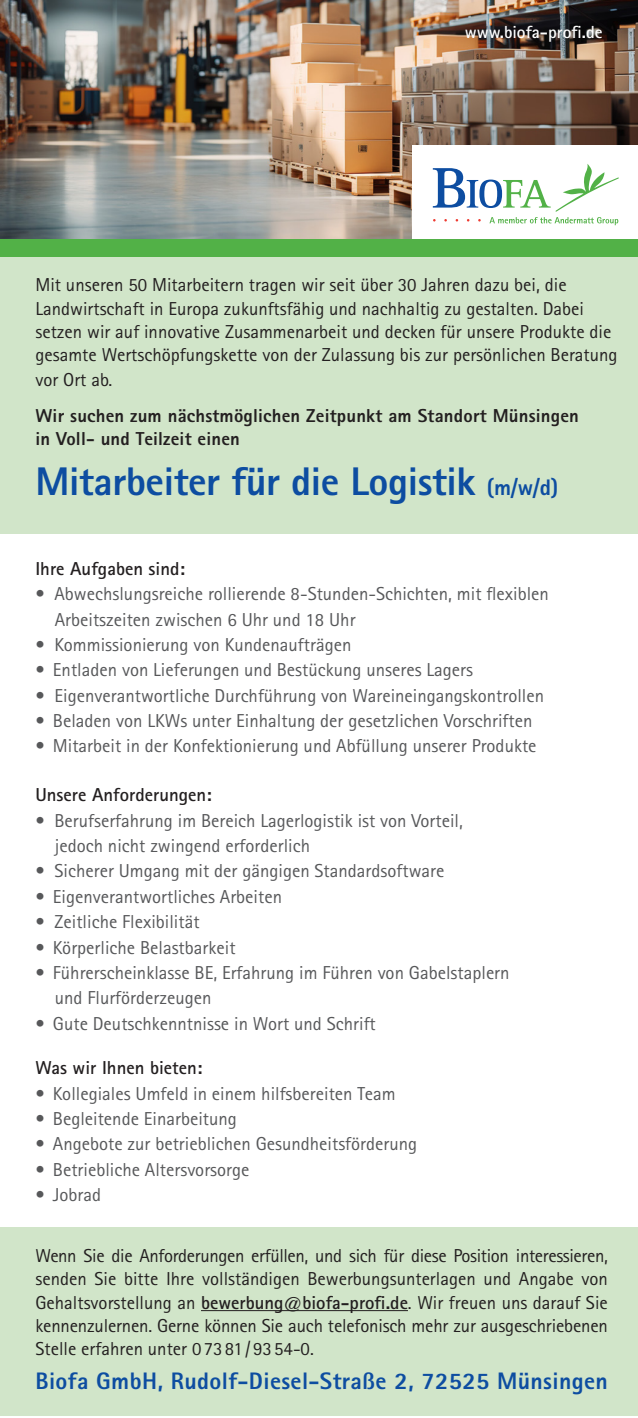
<style>
.page{position:relative;width:638px;height:1418px;background:#fff}
.page>*{position:absolute;margin:0;border:0;box-sizing:border-box;transform-origin:0 0}
.t1{font:800 40px "Rotis Sans Serif Std";letter-spacing:-.01em;color:#0d4da1}
.t2{font:800 23.75px "Rotis Sans Serif Std";letter-spacing:.015em;color:#0d4da1}
.t3{font:18.75px/25.2px "Rotis Sans Serif Std";color:#57585a}
.t4{font:18.75px/23.8px "Rotis Sans Serif Std";color:#231f20}
.t5{font:800 18.75px/23.2px "Rotis Sans Serif Std";letter-spacing:.01em;color:#231f20}
.t6{font:700 18.75px "Rotis Sans Serif Std";color:#231f20}
.t7{font:700 17.5px "Rotis Sans Serif Std";color:#fff}
.s1{font-size:22.5px}
.s2{font-weight:700}
</style>
<div class="page">
<div style="left:0;top:1227px;width:638px;height:189px;background:#d1e5c9"></div>
<img style="left:0;top:0;width:638px;height:239px">
<div style="left:0;top:256px;width:638px;height:277px;background:#d1e5c9"></div>
<div style="left:0;top:239px;width:638px;height:18px;background:#52b147"></div>
<div style="left:412px;top:146px;width:226px;height:93px;background:#fff"></div>
<svg style="left:433px;top:164px;width:186px;height:61px"></svg>
<hr style="left:201px;top:1310px;width:207px;height:1px;background:#231f20">
<p class="t7" style="left:465px;top:21px;width:139px">www.biofa-profi.de</p>
<p class="t4" style="left:35px;top:273px;width:584px">Mit unseren 50 Mitarbeitern tragen wir seit über 30 Jahren dazu bei, die Landwirtschaft in Europa zukunftsfähig und nachhaltig zu gestalten. Dabei setzen wir auf innovative Zusammenarbeit und decken für unsere Produkte die gesamte Wertschöpfungskette von der Zulassung bis zur persönlichen Beratung vor Ort ab.</p>
<p class="t5" style="left:35px;top:404px;width:545px">Wir suchen zum nächstmöglichen Zeitpunkt am Standort Münsingen in Voll- und Teilzeit einen</p>
<h1 class="t1" style="left:35px;top:456px;width:524px">Mitarbeiter für die Logistik <span class="s1">(m/w/d)</span></h1>
<p class="t6" style="left:35px;top:556px;width:151px">Ihre Aufgaben sind:</p>
<p class="t3" style="left:55px;top:581px;width:495px;text-indent:-19px">• Abwechslungsreiche rollierende 8-Stunden-Schichten, mit flexiblen<br>Arbeitszeiten zwischen 6 Uhr und 18 Uhr</p>
<p class="t3" style="left:35px;top:632px;width:317px">• Kommissionierung von Kundenaufträgen</p>
<p class="t3" style="left:35px;top:657px;width:439px">• Entladen von Lieferungen und Bestückung unseres Lagers</p>
<p class="t3" style="left:35px;top:682px;width:510px">• Eigenverantwortliche Durchführung von Wareineingangskontrollen</p>
<p class="t3" style="left:35px;top:708px;width:498px">• Beladen von LKWs unter Einhaltung der gesetzlichen Vorschriften</p>
<p class="t3" style="left:35px;top:733px;width:503px">• Mitarbeit in der Konfektionierung und Abfüllung unserer Produkte</p>
<p class="t6" style="left:35px;top:783px;width:178px">Unsere Anforderungen:</p>
<p class="t3" style="left:55px;top:807px;width:409px;text-indent:-19px">• Berufserfahrung im Bereich Lagerlogistik ist von Vorteil, jedoch nicht zwingend erforderlich</p>
<p class="t3" style="left:35px;top:858px;width:410px">• Sicherer Umgang mit der gängigen Standardsoftware</p>
<p class="t3" style="left:35px;top:883px;width:248px">• Eigenverantwortliches Arbeiten</p>
<p class="t3" style="left:35px;top:909px;width:166px">• Zeitliche Flexibilität</p>
<p class="t3" style="left:35px;top:934px;width:202px">• Körperliche Belastbarkeit</p>
<p class="t3" style="left:55px;top:959px;width:456px;text-indent:-19px">• Führerscheinklasse BE, Erfahrung im Führen von Gabelstaplern und Flurförderzeugen</p>
<p class="t3" style="left:35px;top:1010px;width:342px">• Gute Deutschkenntnisse in Wort und Schrift</p>
<p class="t6" style="left:35px;top:1055px;width:168px">Was wir Ihnen bieten:</p>
<p class="t3" style="left:35px;top:1080px;width:362px">• Kollegiales Umfeld in einem hilfsbereiten Team</p>
<p class="t3" style="left:35px;top:1105px;width:203px">• Begleitende Einarbeitung</p>
<p class="t3" style="left:35px;top:1131px;width:383px">• Angebote zur betrieblichen Gesundheitsförderung</p>
<p class="t3" style="left:35px;top:1156px;width:215px">• Betriebliche Altersvorsorge</p>
<p class="t3" style="left:35px;top:1181px;width:67px">• Jobrad</p>
<p class="t4" style="left:35px;top:1244px;width:574px;text-align:justify">Wenn Sie die Anforderungen erfüllen, und sich für diese Position interessieren, senden Sie bitte Ihre vollständigen Bewerbungsunterlagen und Angabe von Gehaltsvorstellung an <span class="s2">bewerbung@biofa-profi.de</span>. Wir freuen uns darauf Sie kennenzulernen. Gerne können Sie auch telefonisch mehr zur ausgeschriebenen Stelle erfahren unter 0 7381 /9354-0.</p>
<p class="t2" style="left:35px;top:1365px;width:574px">Biofa GmbH, Rudolf-Diesel-Straße 2, 72525 Münsingen</p>
</div>
